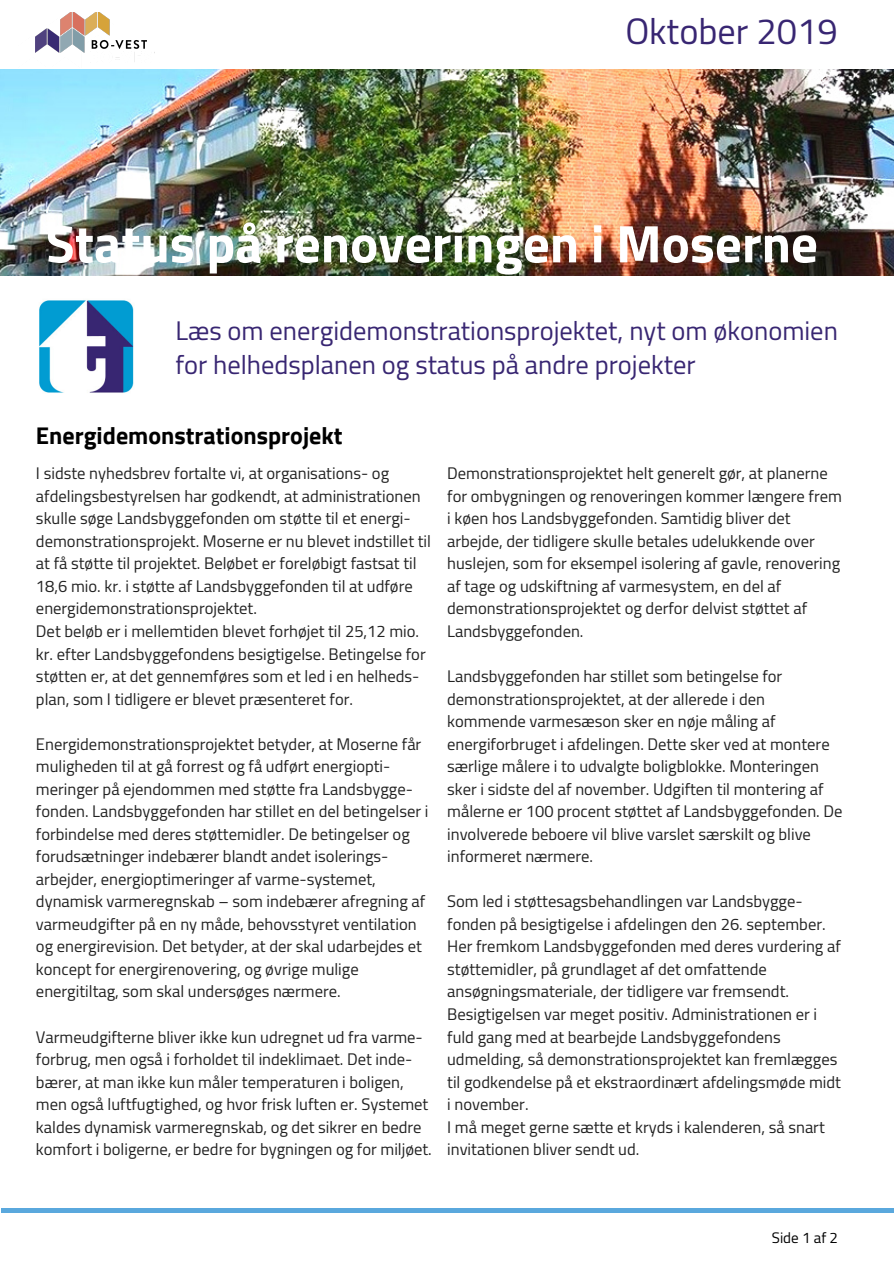
<style>
.page{position:relative;width:894px;height:1264px;background:#fff}
.page>*{position:absolute;margin:0;border:0;box-sizing:border-box;transform-origin:0 0}
.t1{font:700 52.95px "Cairo";color:#fff}
.t2{font:36.3px "Cairo";color:#382672}
.t3{font:26.55px/33.8px "Cairo";color:#382672}
.t4{font:700 24px "Cairo";color:#000}
.t5{font:16.5px/22.5px "Cairo";color:#222}
.t6{font:15px "Cairo";color:#000}
</style>
<div class="page">
<img style="left:0;top:70px;width:893px;height:206px">
<img style="left:39px;top:300px;width:95px;height:93px">
<div style="left:1px;top:1208px;width:27px;height:5px;background:#5aa8dd"></div>
<div style="left:213px;top:1208px;width:27px;height:5px;background:#5aa8dd"></div>
<div style="left:28px;top:1208px;width:185px;height:5px;background:#5aa8dd"></div>
<img style="left:35px;top:36px;width:120px;height:26px">
<div style="left:222px;top:1208px;width:27px;height:5px;background:#5aa8dd"></div>
<div style="left:249px;top:1208px;width:186px;height:5px;background:#5aa8dd"></div>
<div style="left:434px;top:1208px;width:27px;height:5px;background:#5aa8dd"></div>
<div style="left:647px;top:1208px;width:27px;height:5px;background:#5aa8dd"></div>
<div style="left:461px;top:1208px;width:186px;height:5px;background:#5aa8dd"></div>
<div style="left:665px;top:1208px;width:27px;height:5px;background:#5aa8dd"></div>
<div style="left:878px;top:1208px;width:15px;height:5px;background:#5aa8dd"></div>
<div style="left:692px;top:1208px;width:186px;height:5px;background:#5aa8dd"></div>
<img style="left:36px;top:12px;width:110px;height:40px">
<h2 class="t2" style="left:625px;top:11px;width:214px">Oktober 2019</h2>
<h1 class="t1" style="left:46px;top:213px;width:773px">Status på renoveringen i Moserne</h1>
<h3 class="t3" style="left:175px;top:314px;width:663px">Læs om energidemonstrationsprojektet, nyt om økonomien for helhedsplanen og status på andre projekter</h3>
<h3 class="t4" style="left:36px;top:422px;width:308px">Energidemonstrationsprojekt</h3>
<p class="t5" style="left:36px;top:462px;width:396px">I sidste nyhedsbrev fortalte vi, at organisations- og afdelingsbestyrelsen har godkendt, at administrationen skulle søge Landsbyggefonden om støtte til et energi&shy;demonstrationsprojekt. Moserne er nu blevet indstillet til at få støtte til projektet. Beløbet er foreløbigt fastsat til 18,6 mio. kr. i støtte af Landsbyggefonden til at udføre energidemonstrationsprojektet.<br>Det beløb er i mellemtiden blevet forhøjet til 25,12 mio. kr. efter Landsbyggefondens besigtigelse. Betingelse for støtten er, at det gennemføres som et led i en helheds&shy;plan, som I tidligere er blevet præsenteret for.</p>
<p class="t5" style="left:36px;top:732px;width:394px">Energidemonstrationsprojektet betyder, at Moserne får muligheden til at gå forrest og få udført energiopti&shy;meringer på ejendommen med støtte fra Landsbygge&shy;fonden. Landsbyggefonden har stillet en del betingelser i forbindelse med deres støttemidler. De betingelser og forudsætninger indebærer blandt andet isolerings&shy;arbejder, energioptimeringer af varme-systemet, dynamisk varmeregnskab – som indebærer afregning af varmeudgifter på en ny måde, behovsstyret ventilation og energirevision. Det betyder, at der skal udarbejdes et koncept for energirenovering, og øvrige mulige energitiltag, som skal undersøges nærmere.</p>
<p class="t5" style="left:36px;top:1025px;width:397px">Varmeudgifterne bliver ikke kun udregnet ud fra varme&shy;forbrug, men også i forholdet til indeklimaet. Det inde&shy;bærer, at man ikke kun måler temperaturen i boligen, men også luftfugtighed, og hvor frisk luften er. Systemet kaldes dynamisk varmeregnskab, og det sikrer en bedre komfort i boligerne, er bedre for bygningen og for miljøet.</p>
<p class="t5" style="left:447px;top:462px;width:396px">Demonstrationsprojektet helt generelt gør, at planerne for ombygningen og renoveringen kommer længere frem i køen hos Landsbyggefonden. Samtidig bliver det arbejde, der tidligere skulle betales udelukkende over huslejen, som for eksempel isolering af gavle, renovering af tage og udskiftning af varmesystem, en del af demonstrationsprojektet og derfor delvist støttet af Landsbyggefonden.</p>
<p class="t5" style="left:447px;top:665px;width:396px">Landsbyggefonden har stillet som betingelse for demonstrationsprojektet, at der allerede i den kommende varmesæson sker en nøje måling af energiforbruget i afdelingen. Dette sker ved at montere særlige målere i to udvalgte boligblokke. Monteringen sker i sidste del af november. Udgiften til montering af målerne er 100 procent støttet af Landsbyggefonden. De involverede beboere vil blive varslet særskilt og blive informeret nærmere.</p>
<p class="t5" style="left:447px;top:890px;width:395px">Som led i støttesagsbehandlingen var Landsbygge&shy;fonden på besigtigelse i afdelingen den 26. september.<br>Her fremkom Landsbyggefonden med deres vurdering af støttemidler, på grundlaget af det omfattende ansøgningsmateriale, der tidligere var fremsendt.<br>Besigtigelsen var meget positiv. Administrationen er i fuld gang med at bearbejde Landsbyggefondens udmelding, så demonstrationsprojektet kan fremlægges til godkendelse på et ekstraordinært afdelingsmøde midt i november.<br>I må meget gerne sætte et kryds i kalenderen, så snart invitationen bliver sendt ud.</p>
<p class="t6" style="left:771px;top:1228px;width:68px">Side 1 af 2</p>
</div>
